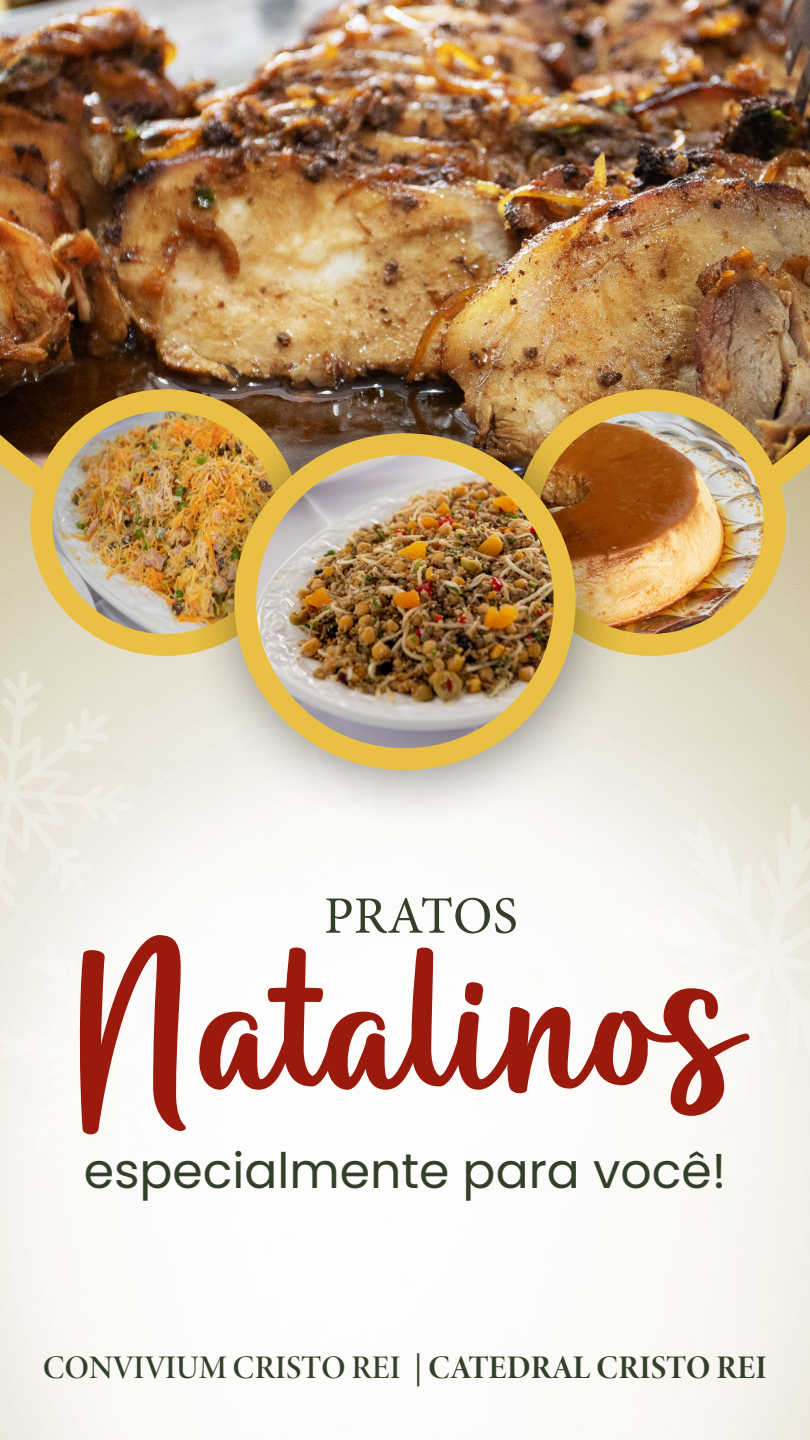
<style>
.page{position:relative;width:810px;height:1440px;background:#fff}
.page>*{position:absolute;margin:0;border:0;box-sizing:border-box;transform-origin:0 0}
.t1{font:196.27px "Pinky Promise";color:#9a1b0e}
.t2{font:52.5px "Minion Pro";letter-spacing:.005em;color:#334029}
.t3{font:48.9px "Poppins";color:#334029}
.t4{font:33px "Minion Variable Concept";letter-spacing:.01em;color:#334029}
</style>
<div class="page">
<svg style="left:0;top:669px;width:132px;height:245px;background:#ebe6db"></svg>
<svg style="left:616px;top:804px;width:194px;height:307px;fill:#f7f4ef"></svg>
<svg style="left:0;top:917px;width:267px;height:273px"></svg>
<img style="left:0;top:0;width:810px;height:602px">
<img style="left:635px;top:400px;width:140px;height:245px">
<div style="left:516px;top:389px;width:270px;height:267px;border:22px solid #e9c044;border-radius:50%"></div>
<img style="left:41px;top:400px;width:143px;height:245px">
<div style="left:30px;top:389px;width:271px;height:267px;border:22px solid #e9c044;border-radius:50%"></div>
<div style="left:184px;top:383px;width:451px;height:446px;background:#000;opacity:.45"></div>
<img style="left:245px;top:444px;width:320px;height:315px">
<div style="left:234px;top:433px;width:342px;height:337px;border:22px solid #e9c044;border-radius:50%"></div>
<h2 class="t2" style="left:324px;top:881px;width:195px">PRATOS</h2>
<h1 class="t1" style="left:70px;top:931px;width:671px">Natalinos</h1>
<h3 class="t3" style="left:84px;top:1142px;width:644px">especialmente para você!</h3>
<p class="t4" style="left:43px;top:1345px;width:725px">CONVIVIUM CRISTO REI | CATEDRAL CRISTO REI</p>
</div>
